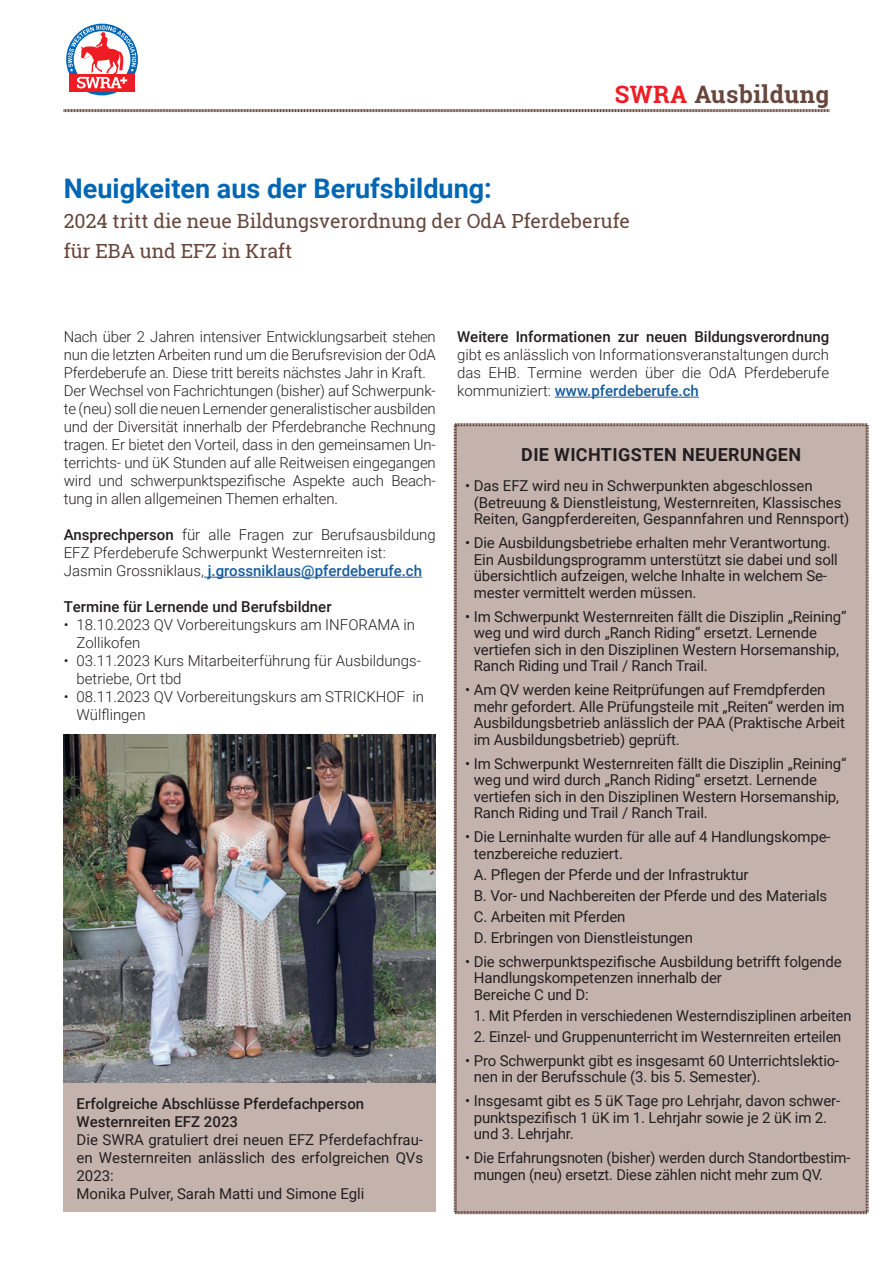
<style>
.page{position:relative;width:893px;height:1263px;background:#fff}
.page>*{position:absolute;margin:0;border:0;box-sizing:border-box;transform-origin:0 0}
.t1{font:700 27px "Roboto";color:#0166b3}
.t2{font:700 24px "Roboto Slab";letter-spacing:.02em;color:#67463c}
.t3{font:19.5px/30px "Roboto Slab";color:#67463c}
.t4{font:700 18px "Roboto";letter-spacing:.02em;color:#231f20}
.t5{font:15px/16.5px "Roboto";letter-spacing:-.01em;color:#231f20}
.t6{font:300 15px/18px "Roboto";letter-spacing:-.01em;color:#231f20}
.t7{font:500 15px/18px "Roboto";color:#231f20}
.s1{color:#ee1d23}
.s2{font-weight:500}
.s3{font-weight:500;color:#175d9e}
</style>
<div class="page">
<hr style="left:204px;top:577px;width:218px;height:1px;background:#175d9e">
<div style="left:453px;top:423px;width:416px;height:792px;background:#c4b3ad"></div>
<hr style="left:555px;top:397px;width:144px;height:1px;background:#175d9e">
<div style="left:64px;top:1079px;width:372px;height:133px;background:#c4b3ad"></div>
<svg style="left:66px;top:23px;width:72px;height:73px"></svg>
<svg style="left:63px;top:109px;width:766px;height:4px"></svg>
<img style="left:64px;top:734px;width:372px;height:348px">
<h2 class="t2" style="left:615px;top:78px;width:216px"><span class="s1">SWRA</span> Ausbildung</h2>
<h1 class="t1" style="left:64px;top:170px;width:430px">Neuigkeiten aus der Berufsbildung:</h1>
<h3 class="t3" style="left:64px;top:206px;width:568px">2024 tritt die neue Bildungsverordnung der OdA Pferdeberufe für EBA und EFZ in Kraft</h3>
<p class="t6" style="left:64px;top:327px;width:374px">Nach über 2 Jahren intensiver Entwicklungsarbeit stehen nun die letzten Arbeiten rund um die Berufsrevision der OdA Pferdeberufe an. Diese tritt bereits nächstes Jahr in Kraft.<br>Der Wechsel von Fachrichtungen (bisher) auf Schwerpunk&shy;te (neu) soll die neuen Lernender generalistischer ausbilden und der Diversität innerhalb der Pferdebranche Rechnung tragen. Er bietet den Vorteil, dass in den gemeinsamen Un&shy;terrichts- und üK Stunden auf alle Reitweisen eingegangen wird und schwerpunktspezifische Aspekte auch Beach&shy;tung in allen allgemeinen Themen erhalten.</p>
<p class="t6" style="left:64px;top:525px;width:374px"><span class="s2">Ansprechperson</span> für alle Fragen zur Berufsausbildung<br>EFZ Pferdeberufe Schwerpunkt Westernreiten ist:<br>Jasmin Grossniklaus, <span class="s3">j.grossniklaus@pferdeberufe.ch</span></p>
<p class="t7" style="left:64px;top:597px;width:269px">Termine für Lernende und Berufsbildner</p>
<p class="t6" style="left:77px;top:615px;width:340px;text-indent:-13px">• 18.10.2023 QV Vorbereitungskurs am INFORAMA in<br>Zollikofen</p>
<p class="t6" style="left:77px;top:651px;width:346px;text-indent:-13px">• 03.11.2023 Kurs Mitarbeiterführung für Ausbildungs&shy;betriebe, Ort tbd</p>
<p class="t6" style="left:77px;top:687px;width:349px;text-indent:-13px">• 08.11.2023 QV Vorbereitungskurs am STRICKHOF in<br>Wülflingen</p>
<p class="t7" style="left:77px;top:1094px;width:289px">Erfolgreiche Abschlüsse Pferdefachperson<br>Westernreiten EFZ 2023</p>
<p class="t5" style="left:77px;top:1130px;width:348px;line-height:18px">Die SWRA gratuliert drei neuen EFZ Pferdefachfrau&shy;en Westernreiten anlässlich des erfolgreichen QVs 2023:<br>Monika Pulver, Sarah Matti und Simone Egli</p>
<p class="t7" style="left:457px;top:327px;width:374px">Weitere Informationen zur neuen Bildungsverordnung</p>
<p class="t6" style="left:457px;top:345px;width:374px;text-align:justify">gibt es anlässlich von Informationsveranstaltungen durch das EHB. Termine werden über die OdA Pferdeberufe kommuniziert: <span class="s3">www.pferdeberufe.ch</span></p>
<p class="t4" style="left:521px;top:442px;width:281px">DIE WICHTIGSTEN NEUERUNGEN</p>
<p class="t5" style="left:474px;top:477px;width:377px;text-indent:-9px">• Das EFZ wird neu in Schwerpunkten abgeschlossen (Betreuung &amp; Dienstleistung, Westernreiten, Klassisches<br>Reiten, Gangpferdereiten, Gespannfahren und Rennsport)</p>
<p class="t5" style="left:474px;top:534px;width:366px;text-indent:-9px">• Die Ausbildungsbetriebe erhalten mehr Verantwortung.<br>Ein Ausbildungsprogramm unterstützt sie dabei und soll übersichtlich aufzeigen, welche Inhalte in welchem Se&shy;mester vermittelt werden müssen.</p>
<p class="t5" style="left:474px;top:608px;width:374px;text-indent:-9px">• Im Schwerpunkt Westernreiten fällt die Disziplin „Reining“ weg und wird durch „Ranch Riding“ ersetzt. Lernende vertiefen sich in den Disziplinen Western Horsemanship, Ranch Riding und Trail / Ranch Trail.</p>
<p class="t5" style="left:474px;top:681px;width:373px;text-indent:-9px">• Am QV werden keine Reitprüfungen auf Fremdpferden mehr gefordert. Alle Prüfungsteile mit „Reiten“ werden im Ausbildungsbetrieb anlässlich der PAA (Praktische Arbeit im Ausbildungsbetrieb) geprüft.</p>
<p class="t5" style="left:474px;top:755px;width:374px;text-indent:-9px">• Im Schwerpunkt Westernreiten fällt die Disziplin „Reining“ weg und wird durch „Ranch Riding“ ersetzt. Lernende vertiefen sich in den Disziplinen Western Horsemanship, Ranch Riding und Trail / Ranch Trail.</p>
<p class="t5" style="left:474px;top:828px;width:358px;text-indent:-9px">• Die Lerninhalte wurden für alle auf 4 Handlungskompe&shy;tenzbereiche reduziert.</p>
<p class="t5" style="left:474px;top:863px;width:355px;line-height:21px">A. Pflegen der Pferde und der Infrastruktur<br>B. Vor- und Nachbereiten der Pferde und des Materials C. Arbeiten mit Pferden<br>D. Erbringen von Dienstleistungen</p>
<p class="t5" style="left:474px;top:953px;width:369px;text-indent:-9px">• Die schwerpunktspezifische Ausbildung betrifft folgende<br>Handlungskompetenzen innerhalb der<br>Bereiche C und D:</p>
<p class="t5" style="left:474px;top:1007px;width:379px">1. Mit Pferden in verschiedenen Westerndisziplinen arbeiten</p>
<p class="t5" style="left:474px;top:1028px;width:369px">2. Einzel- und Gruppenunterricht im Westernreiten erteilen</p>
<p class="t5" style="left:474px;top:1052px;width:367px;text-indent:-9px">• Pro Schwerpunkt gibt es insgesamt 60 Unterrichtslektio&shy;nen in der Berufsschule (3. bis 5. Semester).</p>
<p class="t5" style="left:474px;top:1092px;width:368px;text-indent:-9px">• Insgesamt gibt es 5 üK Tage pro Lehrjahr, davon schwer&shy;punktspezifisch 1 üK im 1. Lehrjahr sowie je 2 üK im 2. und 3. Lehrjahr.</p>
<p class="t5" style="left:474px;top:1149px;width:378px;text-indent:-8px">• Die Erfahrungsnoten (bisher) werden durch Standortbestim&shy;mungen (neu) ersetzt. Diese zählen nicht mehr zum QV.</p>
</div>
